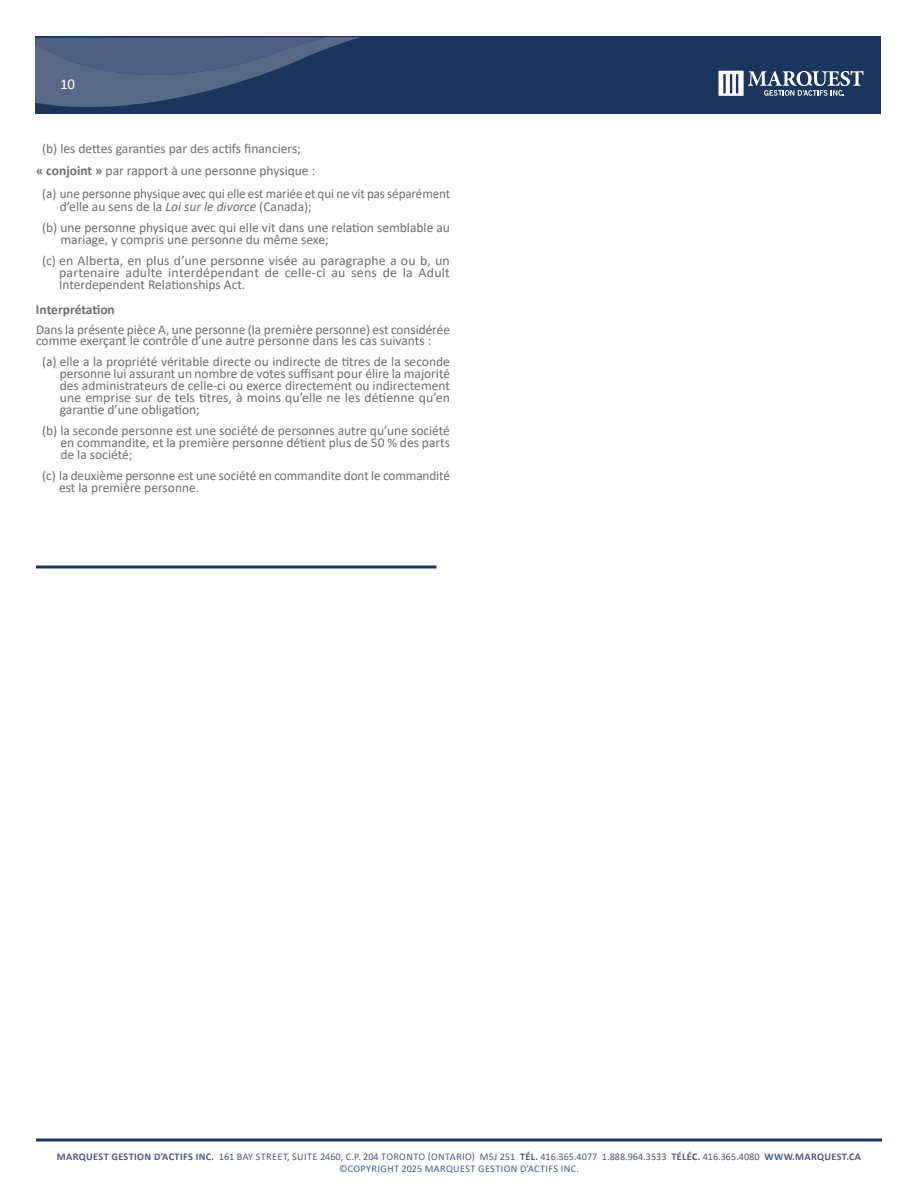
<style>
.page{position:relative;width:918px;height:1188px;background:#fff}
.page>*{position:absolute;margin:0;border:0;box-sizing:border-box;transform-origin:0 0}
.t1{font:15px "Calibri";color:#fff}
.t2{font:13.5px/12px "Calibri";color:#6d6e71}
.t3{font:700 13.5px "Calibri";letter-spacing:-.005em;color:#6d6e71}
.t4{font:10.2px/12px "Calibri";letter-spacing:.03em;color:#4b5a87;text-align:center}
.s1{font-weight:700}
.s2{font-style:italic}
</style>
<div class="page">
<div style="left:35px;top:36px;width:846px;height:78px;background:#1c355e"></div>
<svg style="left:718px;top:71px;width:146px;height:25px"></svg>
<svg style="left:36px;top:1138px;width:846px;height:4px"></svg>
<svg style="left:35px;top:37px;width:325px;height:70px"></svg>
<hr style="left:36px;top:566px;width:400px;height:2px;background:#1c355e">
<p class="t1" style="left:60px;top:73px;width:17px">10</p>
<p class="t2" style="left:42px;top:142px;width:260px">(b) les dettes garanties par des actifs financiers;</p>
<p class="t2" style="left:36px;top:164px;width:281px"><span class="s1">« conjoint »</span> par rapport à une personne physique :</p>
<p class="t2" style="left:42px;top:187px;width:410px">(a) une personne physique avec qui elle est mariée et qui ne vit pas séparément</p>
<p class="t2" style="left:42px;top:196px;width:409px;line-height:21px;text-indent:18px">d’elle au sens de la <span class="s2">Loi sur le divorce</span> (Canada);<br>(b) une personne physique avec qui elle vit dans une relation semblable au</p>
<p class="t2" style="left:42px;top:229px;width:409px;line-height:21px;text-indent:18px">mariage, y compris une personne du même sexe;<br>(c) en Alberta, en plus d’une personne visée au paragraphe a ou b, un</p>
<p class="t2" style="left:59px;top:266px;width:392px">partenaire adulte interdépendant de celle-ci au sens de la Adult<br>Interdependent Relationships Act.</p>
<p class="t3" style="left:36px;top:300px;width:80px">Interprétation</p>
<p class="t2" style="left:36px;top:324px;width:415px;line-height:11.2px">Dans la présente pièce A, une personne (la première personne) est considérée comme exerçant le contrôle d’une autre personne dans les cas suivants :</p>
<p class="t2" style="left:60px;top:356px;width:392px;text-align:justify;text-indent:-18px">(a) elle a la propriété véritable directe ou indirecte de titres de la seconde personne lui assurant un nombre de votes suffisant pour élire la majorité des administrateurs de celle-ci ou exerce directement ou indirectement une emprise sur de tels titres, à moins qu’elle ne les détienne qu’en garantie d’une obligation;</p>
<p class="t2" style="left:60px;top:425px;width:391px;text-align:justify;text-indent:-18px">(b) la seconde personne est une société de personnes autre qu’une société en commandite, et la première personne détient plus de 50 % des parts de la société;</p>
<p class="t2" style="left:59px;top:470px;width:393px;text-indent:-17px">(c) la deuxième personne est une société en commandite dont le commandité est la première personne.</p>
<p class="t4" style="left:57px;top:1150px;width:806px"><span class="s1">MARQUEST GESTION D’ACTIFS INC.</span> 161 BAY STREET, SUITE 2460, C.P. 204 TORONTO (ONTARIO) M5J 2S1 <span class="s1">TÉL.</span> 416.365.4077 1.888.964.3533 <span class="s1">TÉLÉC.</span> 416.365.4080 <span class="s1">WWW.MARQUEST.CA </span>©COPYRIGHT 2025 MARQUEST GESTION D’ACTIFS INC.</p>
</div>
